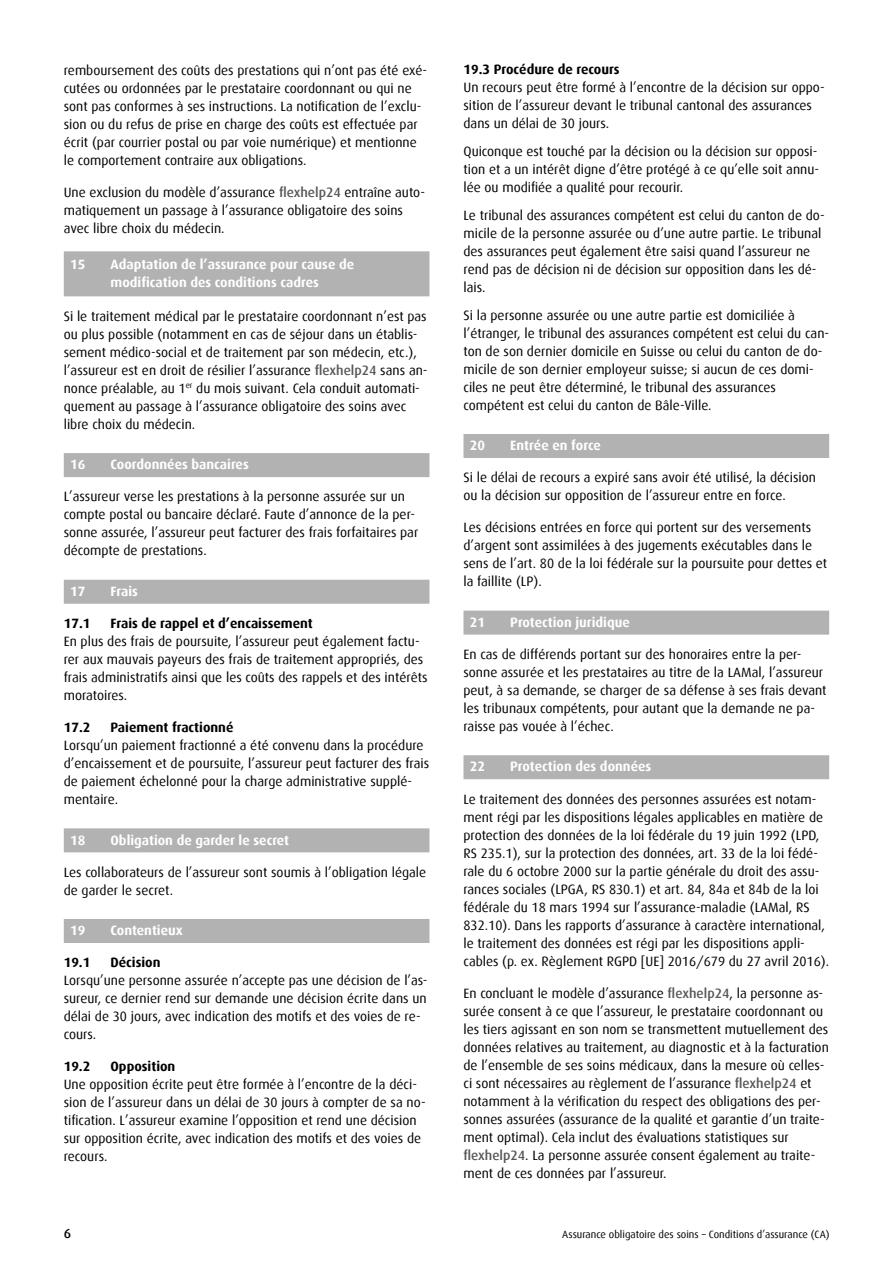
<style>
.page{position:relative;width:893px;height:1263px;background:#fff}
.page>*{position:absolute;margin:0;border:0;box-sizing:border-box;transform-origin:0 0}
.t1{font:13.5px/18px "Dax";color:#000}
.t2{font:700 13.5px/18px "Dax";color:#fff}
.t3{font:700 13.5px "Dax";color:#000}
.t4{font:500 13.5px "Dax";color:#000}
.t5{font:10.5px "Dax";color:#000}
.s1{font-weight:500;color:#575756}
</style>
<div class="page">
<div style="left:64px;top:251px;width:365px;height:45px;background:#b3b2b2"></div>
<div style="left:64px;top:453px;width:365px;height:24px;background:#b3b2b2"></div>
<div style="left:64px;top:580px;width:365px;height:24px;background:#b3b2b2"></div>
<div style="left:64px;top:828px;width:365px;height:24px;background:#b3b2b2"></div>
<div style="left:64px;top:919px;width:365px;height:24px;background:#b3b2b2"></div>
<div style="left:463px;top:434px;width:366px;height:24px;background:#b3b2b2"></div>
<div style="left:463px;top:611px;width:366px;height:24px;background:#b3b2b2"></div>
<div style="left:463px;top:755px;width:366px;height:24px;background:#b3b2b2"></div>
<p class="t1" style="left:64px;top:62px;width:365px">remboursement des coûts des prestations qui n’ont pas été exé&shy;cutées ou ordonnées par le prestataire coordonnant ou qui ne sont pas conformes à ses instructions. La notification de l’exclu&shy;sion ou du refus de prise en charge des coûts est effectuée par écrit (par courrier postal ou par voie numérique) et mentionne le comportement contraire aux obligations.</p>
<p class="t1" style="left:64px;top:184px;width:363px">Une exclusion du modèle d’assurance <span class="s1">flexhelp24</span> entraîne auto&shy;matiquement un passage à l’assurance obligatoire des soins avec libre choix du médecin.</p>
<p class="t2" style="left:70px;top:256px;width:17px">15</p>
<p class="t2" style="left:111px;top:256px;width:245px">Adaptation de l’assurance pour cause de modification des conditions cadres</p>
<p class="t1" style="left:64px;top:307px;width:365px">Si le traitement médical par le prestataire coordonnant n’est pas ou plus possible (notamment en cas de séjour dans un établis&shy;sement médico-social et de traitement par son médecin, etc.), l’assureur est en droit de résilier l’assurance <span class="s1">flexhelp24</span> sans an&shy;nonce préalable, au 1<sup>er</sup> du mois suivant. Cela conduit automati&shy;quement au passage à l’assurance obligatoire des soins avec libre choix du médecin.</p>
<p class="t2" style="left:70px;top:456px;width:17px">16</p>
<p class="t2" style="left:111px;top:456px;width:140px">Coordonnées bancaires</p>
<p class="t1" style="left:64px;top:488px;width:356px">L’assureur verse les prestations à la personne assurée sur un compte postal ou bancaire déclaré. Faute d’annonce de la per&shy;sonne assurée, l’assureur peut facturer des frais forfaitaires par décompte de prestations.</p>
<p class="t2" style="left:70px;top:582px;width:17px">17</p>
<p class="t2" style="left:111px;top:582px;width:29px">Frais</p>
<p class="t3" style="left:64px;top:616px;width:28px">17.1</p>
<p class="t3" style="left:111px;top:616px;width:204px">Frais de rappel et d’encaissement</p>
<p class="t1" style="left:64px;top:632px;width:365px">En plus des frais de poursuite, l’assureur peut également factu&shy;rer aux mauvais payeurs des frais de traitement appropriés, des frais administratifs ainsi que les coûts des rappels et des intérêts moratoires.</p>
<p class="t3" style="left:64px;top:720px;width:28px">17.2</p>
<p class="t3" style="left:111px;top:720px;width:124px">Paiement fractionné</p>
<p class="t1" style="left:64px;top:736px;width:367px">Lorsqu’un paiement fractionné a été convenu dans la procédure d’encaissement et de poursuite, l’assureur peut facturer des frais de paiement échelonné pour la charge administrative supplé&shy;mentaire.</p>
<p class="t2" style="left:70px;top:831px;width:17px">18</p>
<p class="t2" style="left:111px;top:831px;width:180px">Obligation de garder le secret</p>
<p class="t1" style="left:64px;top:863px;width:364px">Les collaborateurs de l’assureur sont soumis à l’obligation légale de garder le secret.</p>
<p class="t2" style="left:70px;top:922px;width:17px">19</p>
<p class="t2" style="left:111px;top:922px;width:74px">Contentieux</p>
<p class="t3" style="left:64px;top:955px;width:28px">19.1</p>
<p class="t3" style="left:111px;top:955px;width:52px">Décision</p>
<p class="t1" style="left:64px;top:972px;width:365px">Lorsqu’une personne assurée n’accepte pas une décision de l’as&shy;sureur, ce dernier rend sur demande une décision écrite dans un délai de 30 jours, avec indication des motifs et des voies de re&shy;cours.</p>
<p class="t3" style="left:64px;top:1059px;width:28px">19.2</p>
<p class="t3" style="left:111px;top:1059px;width:66px">Opposition</p>
<p class="t1" style="left:64px;top:1076px;width:363px">Une opposition écrite peut être formée à l’encontre de la déci&shy;sion de l’assureur dans un délai de 30 jours à compter de sa no&shy;tification. L’assureur examine l’opposition et rend une décision sur opposition écrite, avec indication des motifs et des voies de recours.</p>
<p class="t3" style="left:463px;top:62px;width:158px">19.3 Procédure de recours</p>
<p class="t1" style="left:463px;top:79px;width:363px">Un recours peut être formé à l’encontre de la décision sur oppo&shy;sition de l’assureur devant le tribunal cantonal des assurances dans un délai de 30 jours.</p>
<p class="t1" style="left:463px;top:143px;width:357px">Quiconque est touché par la décision ou la décision sur opposi&shy;tion et a un intérêt digne d’être protégé à ce qu’elle soit annu&shy;lée ou modifiée a qualité pour recourir.</p>
<p class="t1" style="left:463px;top:206px;width:363px">Le tribunal des assurances compétent est celui du canton de do&shy;micile de la personne assurée ou d’une autre partie. Le tribunal des assurances peut également être saisi quand l’assureur ne rend pas de décision ni de décision sur opposition dans les dé&shy;lais.</p>
<p class="t1" style="left:463px;top:306px;width:367px">Si la personne assurée ou une autre partie est domiciliée à l’étranger, le tribunal des assurances compétent est celui du can&shy;ton de son dernier domicile en Suisse ou celui du canton de do&shy;micile de son dernier employeur suisse; si aucun de ces domi&shy;ciles ne peut être déterminé, le tribunal des assurances compétent est celui du canton de Bâle-Ville.</p>
<p class="t2" style="left:470px;top:437px;width:17px">20</p>
<p class="t2" style="left:510px;top:437px;width:92px">Entrée en force</p>
<p class="t1" style="left:463px;top:469px;width:354px">Si le délai de recours a expiré sans avoir été utilisé, la décision ou la décision sur opposition de l’assureur entre en force.</p>
<p class="t1" style="left:463px;top:519px;width:365px">Les décisions entrées en force qui portent sur des versements d’argent sont assimilées à des jugements exécutables dans le sens de l’art. 80 de la loi fédérale sur la poursuite pour dettes et la faillite (LP).</p>
<p class="t2" style="left:470px;top:613px;width:17px">21</p>
<p class="t2" style="left:510px;top:613px;width:121px">Protection juridique</p>
<p class="t1" style="left:463px;top:645px;width:365px">En cas de différends portant sur des honoraires entre la per&shy;sonne assurée et les prestataires au titre de la LAMal, l’assureur peut, à sa demande, se charger de sa défense à ses frais devant les tribunaux compétents, pour autant que la demande ne pa&shy;raisse pas vouée à l’échec.</p>
<p class="t2" style="left:470px;top:758px;width:17px">22</p>
<p class="t2" style="left:510px;top:758px;width:143px">Protection des données</p>
<p class="t1" style="left:463px;top:790px;width:367px">Le traitement des données des personnes assurées est notam&shy;ment régi par les dispositions légales applicables en matière de protection des données de la loi fédérale du 19 juin 1992 (LPD, RS 235.1), sur la protection des données, art. 33 de la loi fédé&shy;rale du 6 octobre 2000 sur la partie générale du droit des assu&shy;rances sociales (LPGA, RS 830.1) et art. 84, 84a et 84b de la loi fédérale du 18 mars 1994 sur l’assurance-maladie (LAMal, RS 832.10). Dans les rapports d’assurance à caractère international, le traitement des données est régi par les dispositions appli&shy;cables (p. ex. Règlement RGPD [UE] 2016/679 du 27 avril 2016).</p>
<p class="t1" style="left:463px;top:984px;width:367px">En concluant le modèle d’assurance <span class="s1">flexhelp24</span>, la personne as&shy;surée consent à ce que l’assureur, le prestataire coordonnant ou les tiers agissant en son nom se transmettent mutuellement des données relatives au traitement, au diagnostic et à la facturation de l’ensemble de ses soins médicaux, dans la mesure où celles&shy;ci sont nécessaires au règlement de l’assurance <span class="s1">flexhelp24</span> et notamment à la vérification du respect des obligations des per&shy;sonnes assurées (assurance de la qualité et garantie d’un traite&shy;ment optimal). Cela inclut des évaluations statistiques sur <span class="s1">flexhelp24</span>. La personne assurée consent également au traite&shy;ment de ces données par l’assureur.</p>
<p class="t4" style="left:64px;top:1225px;width:9px">6</p>
<p class="t5" style="left:562px;top:1228px;width:269px">Assurance obligatoire des soins – Conditions d’assurance (CA)</p>
</div>
